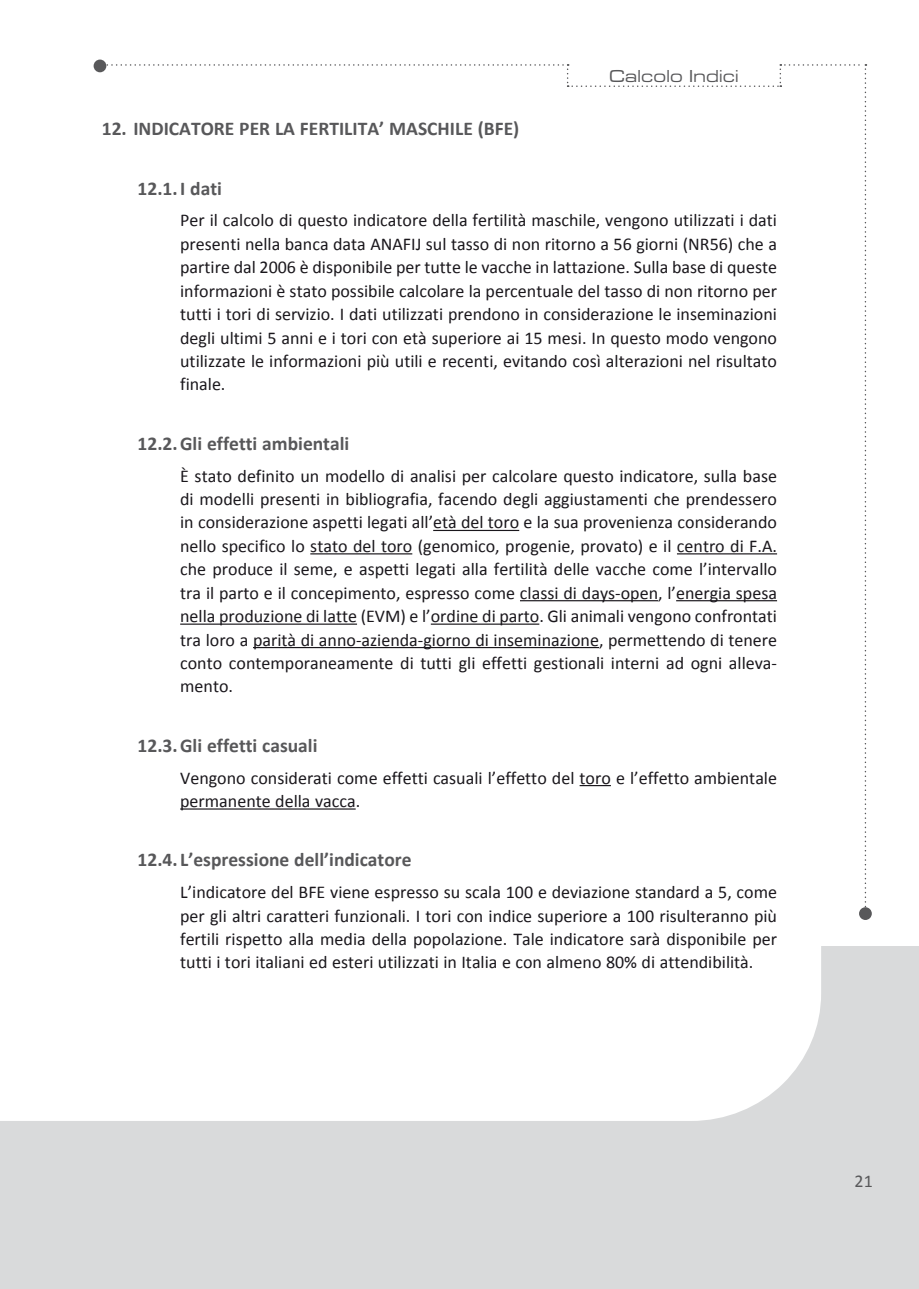
<style>
.page{position:relative;width:919px;height:1289px;background:#fff}
.page>*{position:absolute;margin:0;border:0;box-sizing:border-box;transform-origin:0 0}
.rientro7_TIT{font:700 19.5px "Calibri";color:#58585a}
.titoli{font:700 19.5px "Calibri";color:#58585a}
.rientro7{font:18px/23.4px "Calibri";color:#1a171c;text-align:justify}
.t1{font:18px "Microgramma D Medi Exte";letter-spacing:.05em;color:#58585a}
.t2{font:18px "Calibri";color:#58585a}
</style>
<div class="page">
<div style="left:0;top:946px;width:918px;height:342px;background:#d9dadb"></div>
<div style="left:94px;top:60px;width:12px;height:12px;background:#58585a;border-radius:50%"></div>
<div style="left:859px;top:907px;width:12px;height:13px;background:#58585a;border-radius:50%"></div>
<svg style="left:0;top:529px;width:821px;height:591px"></svg>
<hr style="left:433px;top:530px;width:86px;height:1px;background:#1a171c">
<hr style="left:310px;top:553px;width:102px;height:1px;background:#1a171c">
<hr style="left:677px;top:553px;width:100px;height:1px;background:#1a171c">
<hr style="left:520px;top:600px;width:138px;height:1px;background:#1a171c">
<hr style="left:676px;top:600px;width:101px;height:1px;background:#1a171c">
<hr style="left:180px;top:623px;width:177px;height:1px;background:#1a171c">
<hr style="left:431px;top:623px;width:108px;height:1px;background:#1a171c">
<hr style="left:253px;top:647px;width:346px;height:1px;background:#1a171c">
<hr style="left:579px;top:785px;width:32px;height:1px;background:#1a171c">
<hr style="left:180px;top:808px;width:175px;height:1px;background:#1a171c">
<p class="titoli" style="left:102px;top:117px;width:419px">12. INDICATORE PER LA FERTILITA’ MASCHILE (BFE)</p>
<p class="t1" style="left:609px;top:64px;width:130px">Calcolo Indici</p>
<p class="rientro7_TIT" style="left:138px;top:176px;width:86px">12.1.I dati</p>
<p class="rientro7" style="left:180px;top:208px;width:598px">Per il calcolo di questo indicatore della fertilità maschile, vengono utilizzati i dati presenti nella banca data ANAFIJ sul tasso di non ritorno a 56 giorni (NR56) che a partire dal 2006 è disponibile per tutte le vacche in lattazione. Sulla base di queste informazioni è stato possibile calcolare la percentuale del tasso di non ritorno per tutti i tori di servizio. I dati utilizzati prendono in considerazione le inseminazioni degli ultimi 5 anni e i tori con età superiore ai 15 mesi. In questo modo vengono utilizzate le informazioni più utili e recenti, evitando così alterazioni nel risultato finale.</p>
<p class="rientro7_TIT" style="left:138px;top:431px;width:213px">12.2.Gli effetti ambientali</p>
<p class="rientro7" style="left:180px;top:463px;width:598px">È stato definito un modello di analisi per calcolare questo indicatore, sulla base di modelli presenti in bibliografia, facendo degli aggiustamenti che prendessero in considerazione aspetti legati all’età del toro e la sua provenienza considerando nello specifico lo stato del toro (genomico, progenie, provato) e il centro di F.A. che produce il seme, e aspetti legati alla fertilità delle vacche come l’intervallo tra il parto e il concepimento, espresso come classi di days-open, l’energia spesa nella produzione di latte (EVM) e l’ordine di parto. Gli animali vengono confrontati tra loro a parità di anno-azienda-giorno di inseminazione, permettendo di tenere conto contemporaneamente di tutti gli effetti gestionali interni ad ogni alleva&shy;mento.</p>
<p class="rientro7_TIT" style="left:138px;top:733px;width:181px">12.3.Gli effetti casuali</p>
<p class="rientro7" style="left:180px;top:765px;width:598px">Vengono considerati come effetti casuali l’effetto del toro e l’effetto ambientale permanente della vacca.</p>
<p class="rientro7_TIT" style="left:138px;top:847px;width:275px">12.4. L’espressione dell’indicatore</p>
<p class="rientro7" style="left:180px;top:879px;width:598px">L’indicatore del BFE viene espresso su scala 100 e deviazione standard a 5, come per gli altri caratteri funzionali. I tori con indice superiore a 100 risulteranno più fertili rispetto alla media della popolazione. Tale indicatore sarà disponibile per tutti i tori italiani ed esteri utilizzati in Italia e con almeno 80% di attendibilità.</p>
<p class="t2" style="left:854px;top:1170px;width:20px">21</p>
</div>
